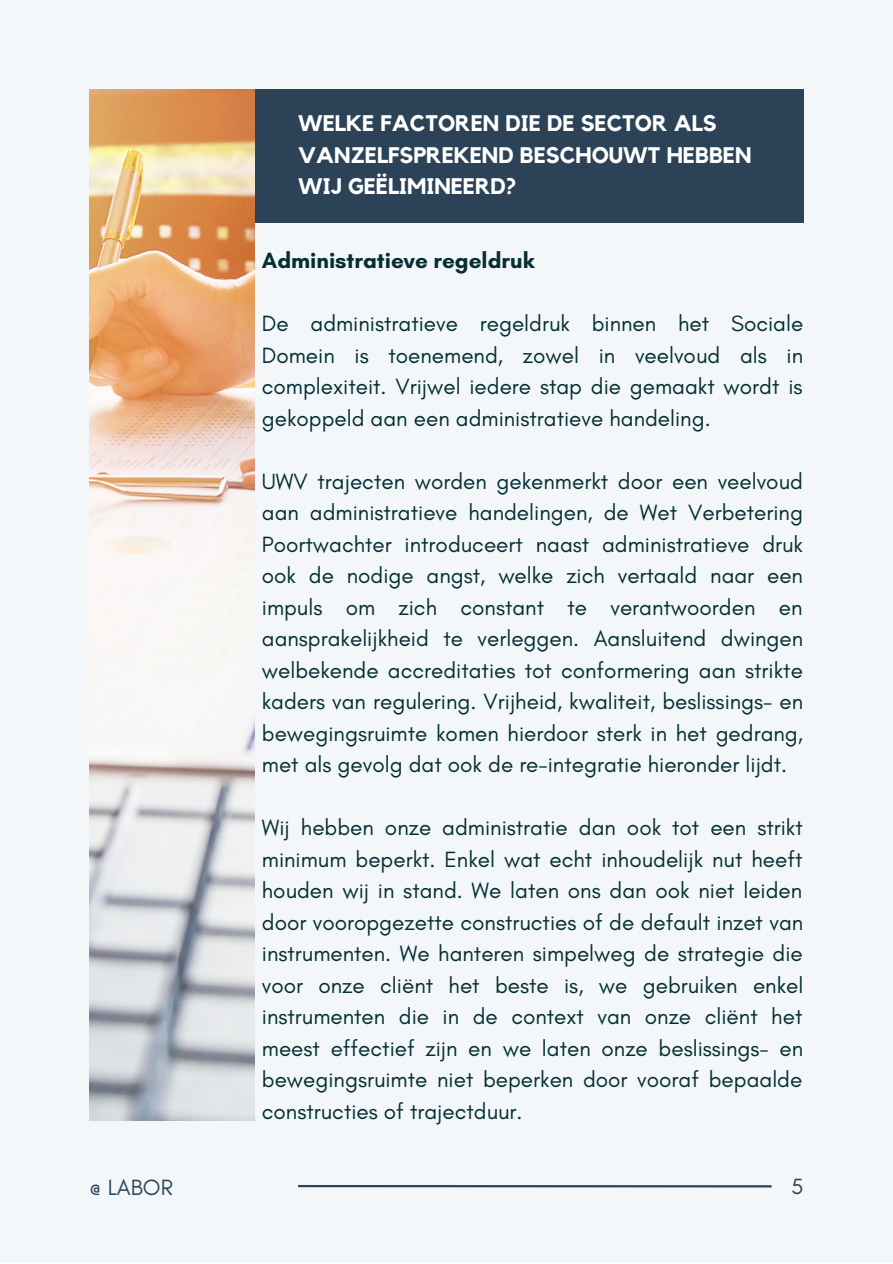
<style>
.page{position:relative;width:893px;height:1264px;background:#fff}
.page>*{position:absolute;margin:0;border:0;box-sizing:border-box;transform-origin:0 0}
.t1{font:22.5px/31.5px "Glacial Indifference";color:#042f32;text-align:justify}
.t2{font:700 22.5px/31.5px "Kollektif";color:#fff}
.t3{font:700 22.5px "Glacial Indifference";color:#042f32}
.t4{font:22.5px "Glacial Indifference";color:#2b4257}
</style>
<div class="page">
<div style="left:0;top:0;width:892px;height:1262px;background:#f3f7fa"></div>
<hr style="left:298px;top:1184px;width:473px;height:3px;background:#2b4257">
<div style="left:89px;top:89px;width:714px;height:134px;background:#2b4257"></div>
<img style="left:89px;top:89px;width:165px;height:1031px">
<p class="t2" style="left:298px;top:109px;width:455px">WELKE FACTOREN DIE DE SECTOR ALS<br>VANZELFSPREKEND BESCHOUWT HEBBEN<br>WIJ GEËLIMINEERD?</p>
<p class="t3" style="left:262px;top:247px;width:274px">Administratieve regeldruk</p>
<p class="t1" style="left:262px;top:308px;width:543px">De administratieve regeldruk binnen het Sociale Domein is toenemend, zowel in veelvoud als in complexiteit. Vrijwel iedere stap die gemaakt wordt is gekoppeld aan een administratieve handeling.</p>
<p class="t1" style="left:262px;top:465px;width:543px">UWV trajecten worden gekenmerkt door een veelvoud aan administratieve handelingen, de Wet Verbetering Poortwachter introduceert naast administratieve druk ook de nodige angst, welke zich vertaald naar een impuls om zich constant te verantwoorden en aansprakelijkheid te verleggen. Aansluitend dwingen welbekende accreditaties tot conformering aan strikte kaders van regulering. Vrijheid, kwaliteit, beslissings- en bewegingsruimte komen hierdoor sterk in het gedrang, met als gevolg dat ook de re-integratie hieronder lijdt.</p>
<p class="t1" style="left:262px;top:811px;width:543px">Wij hebben onze administratie dan ook tot een strikt minimum beperkt. Enkel wat echt inhoudelijk nut heeft houden wij in stand. We laten ons dan ook niet leiden door vooropgezette constructies of de default inzet van instrumenten. We hanteren simpelweg de strategie die voor onze cliënt het beste is, we gebruiken enkel instrumenten die in de context van onze cliënt het meest effectief zijn en we laten onze beslissings- en bewegingsruimte niet beperken door vooraf bepaalde constructies of trajectduur.</p>
<p class="t4" style="left:89px;top:1173px;width:85px">@ LABOR</p>
<p class="t4" style="left:791px;top:1172px;width:14px">5</p>
</div>
